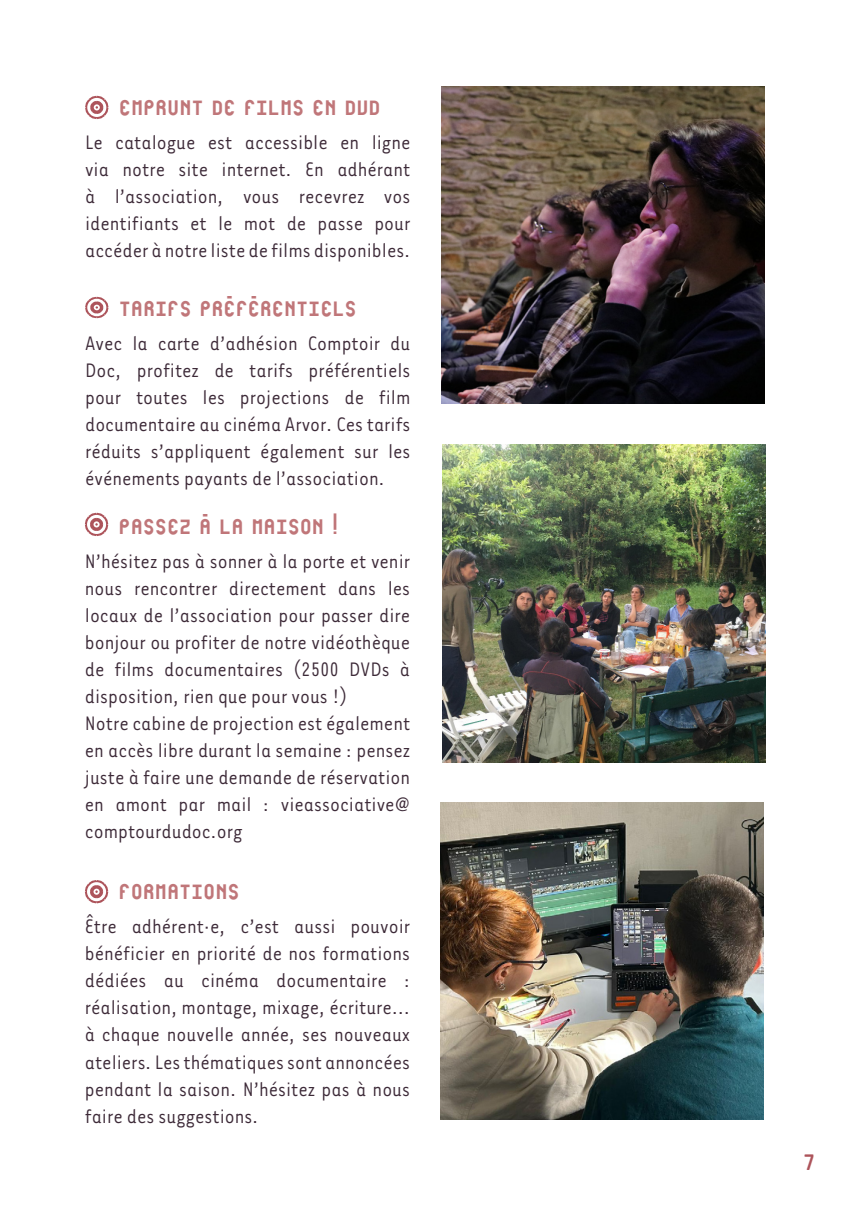
<style>
.page{position:relative;width:851px;height:1205px;background:#fff}
.page>*{position:absolute;margin:0;border:0;box-sizing:border-box;transform-origin:0 0}
.lieu{font:40px "brevedecomptoir 3";color:#c07679}
.lieu-2{font:22.5px/27px "Tarzana Narrow";color:#3d2a38;text-align:justify}
.t1{font:22.5px "Easyrounded";color:#ad545b}
</style>
<div class="page">
<svg style="left:85px;top:96px;width:23px;height:23px"></svg>
<svg style="left:85px;top:880px;width:23px;height:23px"></svg>
<svg style="left:85px;top:513px;width:23px;height:23px"></svg>
<svg style="left:85px;top:297px;width:23px;height:21px"></svg>
<img style="left:441px;top:86px;width:323px;height:318px">
<img style="left:440px;top:802px;width:323px;height:318px">
<img style="left:442px;top:445px;width:323px;height:317px">
<p class="lieu" style="left:120px;top:78px;width:263px">emprunt de films en dvd</p>
<p class="lieu-2" style="left:85px;top:128px;width:327px">Le catalogue est accessible en ligne via notre site internet. En adhérant à l’association, vous recevrez vos identifiants et le mot de passe pour accéder à notre liste de films disponibles.</p>
<p class="lieu" style="left:120px;top:279px;width:239px">tarifs préférentiels</p>
<p class="lieu-2" style="left:85px;top:329px;width:327px">Avec la carte d’adhésion Comptoir du Doc, profitez de tarifs préférentiels pour toutes les projections de film documentaire au cinéma Arvor. Ces tarifs réduits s’appliquent également sur les événements payants de l’association.</p>
<p class="lieu" style="left:120px;top:497px;width:221px">passez à la maison !</p>
<p class="lieu-2" style="left:85px;top:547px;width:327px">N’hésitez pas à sonner à la porte et venir nous rencontrer directement dans les locaux de l’association pour passer dire bonjour ou profiter de notre vidéothèque de films documentaires (2500 DVDs à disposition, rien que pour vous !)</p>
<p class="lieu-2" style="left:85px;top:709px;width:327px">Notre cabine de projection est également en accès libre durant la semaine : pensez juste à faire une demande de réservation en amont par mail : vieassociative@ comptourdudoc.org</p>
<p class="lieu" style="left:120px;top:862px;width:122px">formations</p>
<p class="lieu-2" style="left:85px;top:912px;width:327px">Être adhérent·e, c’est aussi pouvoir bénéficier en priorité de nos formations dédiées au cinéma documentaire : réalisation, montage, mixage, écriture... à chaque nouvelle année, ses nouveaux ateliers. Les thématiques sont annoncées pendant la saison. N’hésitez pas à nous faire des suggestions.</p>
<p class="t1" style="left:803px;top:1150px;width:12px">7</p>
</div>
